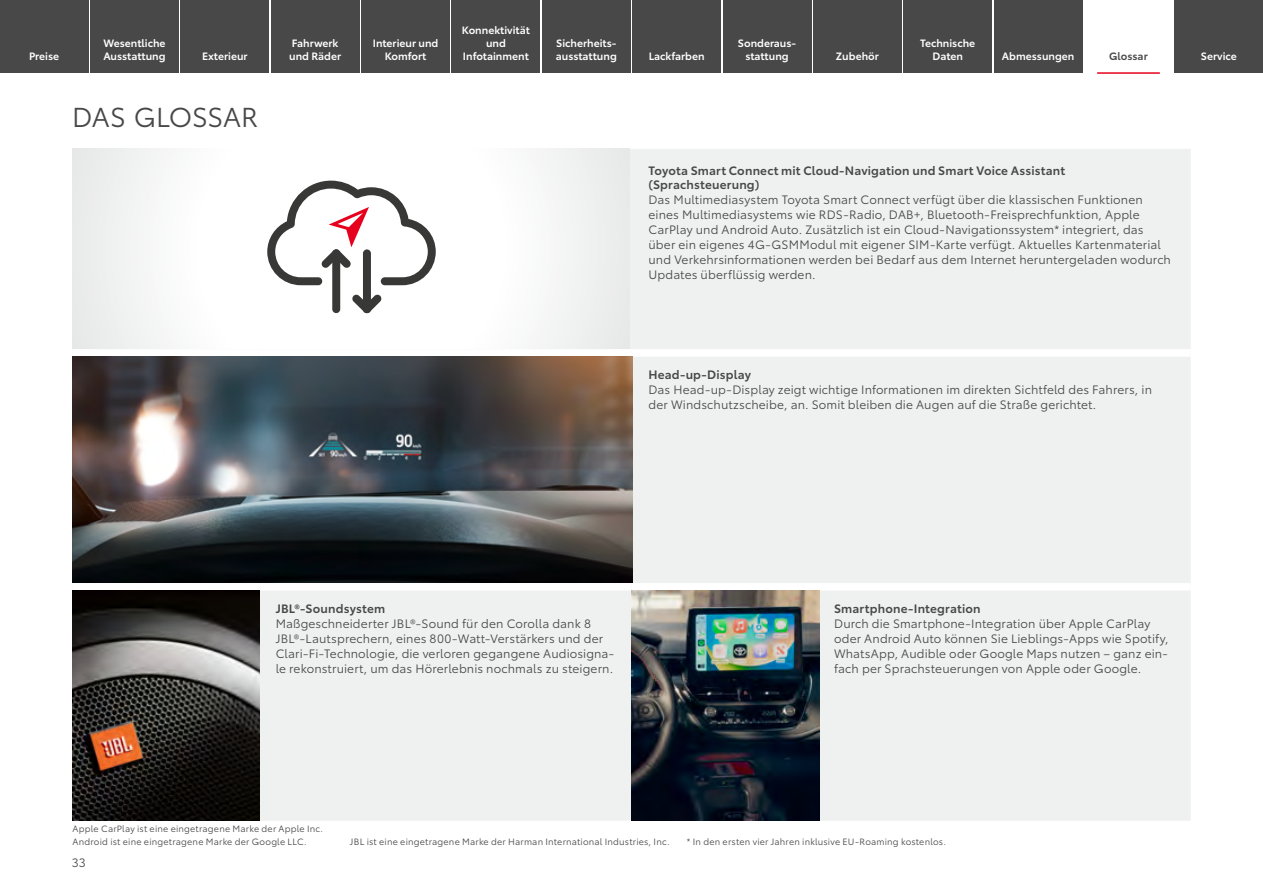
<style>
.page{position:relative;width:1263px;height:893px;background:#fff}
.page>*{position:absolute;margin:0;border:0;box-sizing:border-box;transform-origin:0 0}
._1_Headline{font:27px "Toyota Type";letter-spacing:-.01em;color:#474847}
._1_Glossar_Copy{font:12px/15px "Toyota Type";letter-spacing:.01em;color:#474847}
._1_Glossar_Head{font:600 12px/14.2px "Toyota Type";letter-spacing:.015em;color:#474847}
._1_Verlinkung{font:600 10.5px/12.6px "Toyota Type";color:#fff;text-align:center}
._1_Verlinkung_aktuel{font:600 10.5px "Toyota Type";color:#474847}
._1_Fußzeilen{font:9px "Toyota Type";letter-spacing:.02em;color:#474847}
</style>
<div class="page">
<div style="left:72px;top:149px;width:1119px;height:672px;background:#eff0f0"></div>
<div style="left:72px;top:349px;width:187px;height:8px;background:#fff"></div>
<div style="left:259px;top:349px;width:372px;height:8px;background:#fff"></div>
<div style="left:631px;top:349px;width:186px;height:8px;background:#fff"></div>
<div style="left:817px;top:349px;width:374px;height:8px;background:#fff"></div>
<div style="left:72px;top:583px;width:187px;height:8px;background:#fff"></div>
<div style="left:259px;top:583px;width:372px;height:8px;background:#fff"></div>
<div style="left:631px;top:583px;width:186px;height:8px;background:#fff"></div>
<div style="left:817px;top:583px;width:374px;height:8px;background:#fff"></div>
<svg style="left:72px;top:149px;width:558px;height:200px"></svg>
<div style="left:332px;top:249px;width:8px;height:64px;background:#383937;border-radius:4px"></div>
<svg style="left:267px;top:181px;width:169px;height:104px"></svg>
<div style="left:363px;top:249px;width:8px;height:64px;background:#383937;border-radius:4px"></div>
<svg style="left:352px;top:294px;width:30px;height:19px"></svg>
<img style="left:72px;top:357px;width:560px;height:225px">
<img style="left:72px;top:591px;width:188px;height:229px">
<img style="left:631px;top:591px;width:188px;height:229px">
<div style="left:0;top:0;width:88px;height:72px;background:#474847"></div>
<div style="left:90px;top:0;width:89px;height:72px;background:#474847"></div>
<div style="left:181px;top:0;width:88px;height:72px;background:#474847"></div>
<div style="left:271px;top:0;width:88px;height:72px;background:#474847"></div>
<div style="left:361px;top:0;width:89px;height:72px;background:#474847"></div>
<div style="left:452px;top:0;width:88px;height:72px;background:#474847"></div>
<div style="left:542px;top:0;width:88px;height:72px;background:#474847"></div>
<div style="left:632px;top:0;width:89px;height:72px;background:#474847"></div>
<div style="left:723px;top:0;width:88px;height:72px;background:#474847"></div>
<div style="left:813px;top:0;width:88px;height:72px;background:#474847"></div>
<div style="left:904px;top:0;width:88px;height:72px;background:#474847"></div>
<div style="left:994px;top:0;width:88px;height:72px;background:#474847"></div>
<hr style="left:1097px;top:72px;width:63px;height:2px;background:#e7001d">
<div style="left:1175px;top:0;width:88px;height:72px;background:#474847"></div>
<p class="_1_Verlinkung" style="left:29px;top:49px;width:32px">Preise</p>
<p class="_1_Verlinkung" style="left:103px;top:36px;width:64px;text-align:left">Wesentliche<br>Ausstattung</p>
<p class="_1_Verlinkung" style="left:202px;top:49px;width:47px">Exterieur</p>
<p class="_1_Headline" style="left:72px;top:97px;width:187px">DAS GLOSSAR</p>
<p class="_1_Verlinkung" style="left:289px;top:36px;width:53px;text-align:left">Fahrwerk und Räder</p>
<p class="_1_Verlinkung" style="left:373px;top:36px;width:67px">Interieur und<br>Komfort</p>
<p class="_1_Verlinkung" style="left:462px;top:23px;width:69px">Konnektivität und<br>Infotainment</p>
<p class="_1_Verlinkung" style="left:556px;top:36px;width:63px;text-align:left">Sicherheits&shy;ausstattung</p>
<p class="_1_Verlinkung" style="left:649px;top:49px;width:57px">Lackfarben</p>
<p class="_1_Verlinkung" style="left:738px;top:36px;width:60px">Sonderaus&shy;stattung</p>
<p class="_1_Verlinkung" style="left:836px;top:49px;width:44px">Zubehör</p>
<p class="_1_Verlinkung" style="left:920px;top:36px;width:56px">Technische<br>Daten</p>
<p class="_1_Verlinkung" style="left:1002px;top:49px;width:74px">Abmessungen</p>
<p class="_1_Verlinkung_aktuel" style="left:1109px;top:48px;width:40px">Glossar</p>
<p class="_1_Verlinkung" style="left:1201px;top:49px;width:37px">Service</p>
<p class="_1_Glossar_Head" style="left:648px;top:162px;width:418px">Toyota Smart Connect mit Cloud-Navigation und Smart Voice Assistant (Sprachsteuerung)</p>
<p class="_1_Glossar_Copy" style="left:648px;top:191px;width:524px">Das Multimediasystem Toyota Smart Connect verfügt über die klassischen Funktionen eines Multimediasystems wie RDS-Radio, DAB+, Bluetooth-Freisprechfunktion, Apple CarPlay und Android Auto. Zusätzlich ist ein Cloud-Navigationssystem* integriert, das über ein eigenes 4G-GSMModul mit eigener SIM-Karte verfügt. Aktuelles Kartenmaterial und Verkehrsinformationen werden bei Bedarf aus dem Internet heruntergeladen wodurch Updates überflüssig werden.</p>
<p class="_1_Glossar_Head" style="left:648px;top:366px;width:104px">Head-up-Display</p>
<p class="_1_Glossar_Copy" style="left:648px;top:381px;width:505px">Das Head-up-Display zeigt wichtige Informationen im direkten Sichtfeld des Fahrers, in der Windschutzscheibe, an. Somit bleiben die Augen auf die Straße gerichtet.</p>
<p class="_1_Glossar_Head" style="left:276px;top:600px;width:111px">JBL®-Soundsystem</p>
<p class="_1_Glossar_Copy" style="left:276px;top:615px;width:340px">Maßgeschneiderter JBL®-Sound für den Corolla dank 8<br>JBL®-Lautsprechern, eines 800-Watt-Verstärkers und der Clari-Fi-Technologie, die verloren gegangene Audiosigna&shy;le rekonstruiert, um das Hörerlebnis nochmals zu steigern.</p>
<p class="_1_Glossar_Head" style="left:834px;top:600px;width:148px">Smartphone-Integration</p>
<p class="_1_Glossar_Copy" style="left:834px;top:615px;width:336px">Durch die Smartphone-Integration über Apple CarPlay oder Android Auto können Sie Lieblings-Apps wie Spotify, WhatsApp, Audible oder Google Maps nutzen – ganz ein&shy;fach per Sprachsteuerungen von Apple oder Google.</p>
<p class="_1_Fußzeilen" style="left:73px;top:823px;width:252px">Apple CarPlay ist eine eingetragene Marke der Apple Inc.</p>
<p class="_1_Fußzeilen" style="left:73px;top:835px;width:236px">Android ist eine eingetragene Marke der Google LLC.</p>
<p class="_1_Fußzeilen" style="left:350px;top:835px;width:321px">JBL ist eine eingetragene Marke der Harman International Industries, Inc.</p>
<p class="_1_Fußzeilen" style="left:687px;top:835px;width:261px">* In den ersten vier Jahren inklusive EU-Roaming kostenlos.</p>
<p class="_1_Glossar_Copy" style="left:72px;top:855px;width:15px">33</p>
</div>
